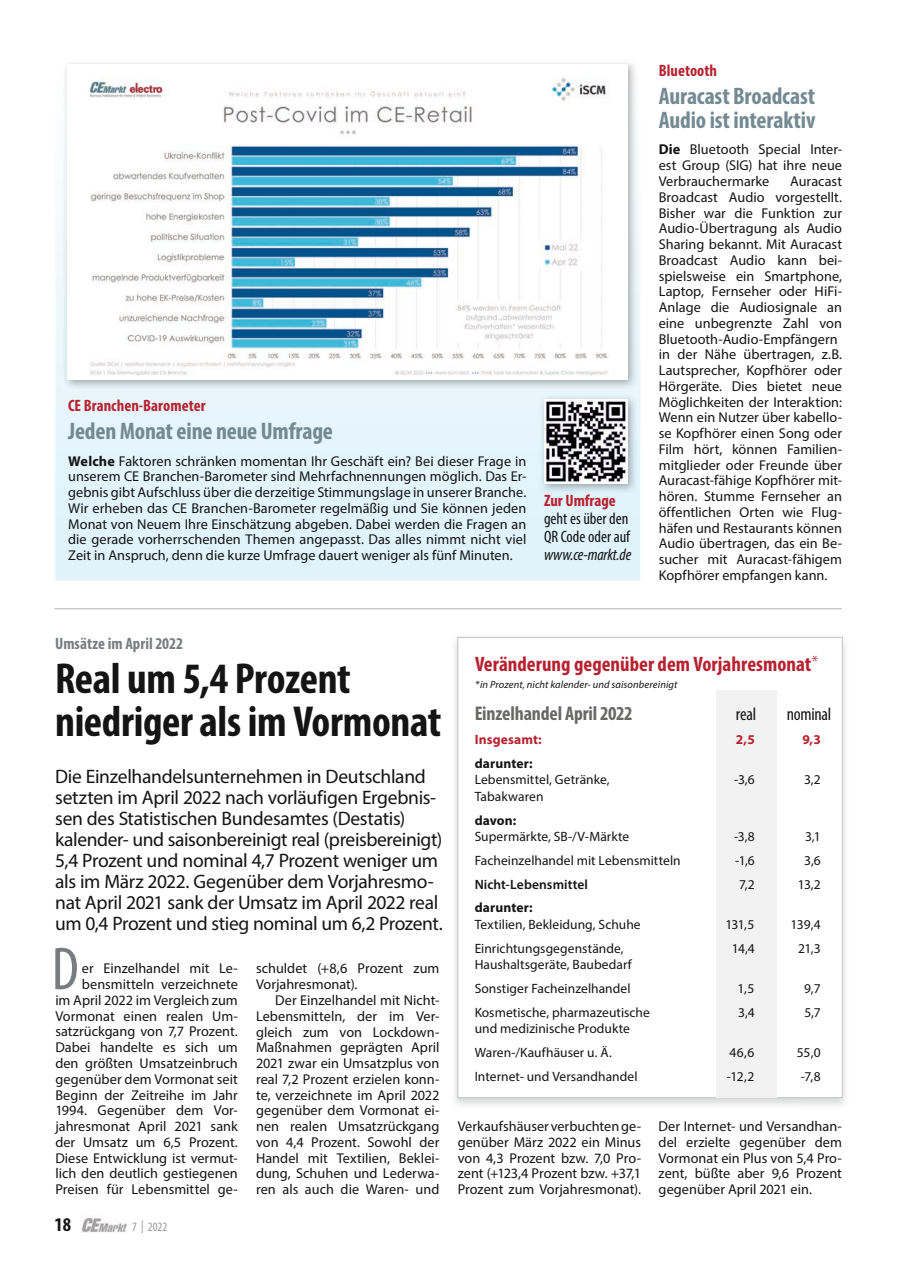
<style>
.page{position:relative;width:897px;height:1267px;background:#fff}
.page>*{position:absolute;margin:0;border:0;box-sizing:border-box;transform-origin:0 0}
.t1{font:condensed 61.05px "Myriad Pro";color:#777d80}
.t2{font:700 condensed 43.5px/43.5px "Myriad Pro";letter-spacing:-.01em;color:#131413}
.t3{font:700 condensed 24px/24px "Myriad Pro";letter-spacing:-.01em;color:#738a92}
.t4{font:700 condensed 21px "Myriad Pro";color:#b62230}
.t5{font:700 condensed 19.8px "Myriad Pro";letter-spacing:-.01em;color:#686867}
.t6{font:19.5px/21px "Myriad Pro";letter-spacing:-.02em;color:#131413}
.t7{font:700 condensed 19.5px "Myriad Pro";color:#131413}
.t8{font:condensed 18px "Myriad Pro";letter-spacing:-.015em;color:#131413}
.t9{font:700 condensed 16.5px "Myriad Pro";color:#b62230}
.t10{font:condensed 16.5px/18px "Myriad Pro";color:#131413}
.t11{font:700 condensed 16.5px "Myriad Pro";color:#777d80}
.t12{font:italic condensed 16.5px "Myriad Pro";letter-spacing:-.01em;color:#131413}
.t13{font:14.25px/15.8px "Myriad Pro";color:#131413;text-align:justify}
.t14{font:13.5px/23.7px "Myriad Pro";letter-spacing:.005em;color:#131413}
.t15{font:700 13.5px "Myriad Pro";letter-spacing:.01em;color:#131413}
.t16{font:600 13.5px "Myriad Pro";letter-spacing:.005em;color:#131413}
.t17{font:700 13.5px "Myriad Pro";letter-spacing:.01em;color:#b62230}
.t18{font:condensed 12.75px "Myriad Pro";color:#999}
.t19{font:italic 10.5px "Myriad Pro";letter-spacing:.01em;color:#131413}
.s1{font-weight:700}
.s2{font-weight:300;font-stretch:normal;font-size:18px}
</style>
<div class="page">
<div style="left:55px;top:166px;width:585px;height:414px;background:#e2f4fb"></div>
<img style="left:81px;top:1218px;width:46px;height:15px">
<img style="left:455px;top:636px;width:390px;height:470px">
<div style="left:458px;top:637px;width:384px;height:460px;background:#fff"></div>
<div style="left:715px;top:690px;width:61px;height:407px;background:#f2f2f2"></div>
<hr style="left:54px;top:608px;width:787px;height:1px;background:#b0b5b8">
<img style="left:62px;top:63px;width:575px;height:326px">
<img style="left:68px;top:64px;width:559px;height:315px">
<img style="left:538px;top:394px;width:100px;height:99px">
<img style="left:544px;top:399px;width:83px;height:84px">
<p class="t9" style="left:68px;top:395px;width:139px">CE Branchen-Barometer</p>
<h3 class="t3" style="left:68px;top:419px;width:266px">Jeden Monat eine neue Umfrage</h3>
<p class="t13" style="left:68px;top:453px;width:459px"><span class="s1">Welche</span> Faktoren schränken momentan Ihr Geschäft ein? Bei dieser Frage in unserem CE Branchen-Barometer sind Mehrfachnennungen möglich. Das Er&shy;gebnis gibt Aufschluss über die derzeitige Stimmungslage in unserer Branche.<br>Wir erheben das CE Branchen-Barometer regelmäßig und Sie können jeden Monat von Neuem Ihre Einschätzung abgeben. Dabei werden die Fragen an die gerade vorherrschenden Themen angepasst. Das alles nimmt nicht viel Zeit in Anspruch, denn die kurze Umfrage dauert weniger als fünf Minuten.</p>
<p class="t9" style="left:544px;top:489px;width:73px">Zur Umfrage</p>
<p class="t10" style="left:544px;top:509px;width:87px">geht es über den<br>QR Code oder auf</p>
<p class="t12" style="left:544px;top:544px;width:89px">www.ce-markt.de</p>
<p class="t9" style="left:658px;top:60px;width:60px">Bluetooth</p>
<h3 class="t3" style="left:658px;top:84px;width:158px">Auracast Broadcast<br>Audio ist interaktiv</h3>
<p class="t13" style="left:658px;top:142px;width:185px"><span class="s1">Die</span> Bluetooth Special Inter&shy;est Group (SIG) hat ihre neue Verbrauchermarke</p>
<p class="t13" style="left:658px;top:173px;width:185px;text-align:left;text-indent:131px">Auracast<br>Broadcast Audio vorgestellt.<br>Bisher war die Funktion zur<br>Audio-Übertragung als Audio<br>Sharing bekannt. Mit Auracast<br>Broadcast Audio kann bei&shy;spielsweise ein Smartphone,<br>Laptop, Fernseher oder HiFi-<br>Anlage die Audiosignale an eine unbegrenzte Zahl von<br>Bluetooth-Audio-Empfängern in der Nähe übertragen, z.B.<br>Lautsprecher, Kopfhörer oder<br>Hörgeräte. Dies bietet neue<br>Möglichkeiten der Interaktion:<br>Wenn ein Nutzer über kabello&shy;se Kopfhörer einen Song oder<br>Film hört, können Familien&shy;mitglieder oder Freunde über<br>Auracast-fähige Kopfhörer mit&shy;hören. Stumme Fernseher an öffentlichen Orten wie Flug&shy;häfen und Restaurants können<br>Audio übertragen, das ein Be&shy;sucher mit Auracast-fähigem<br>Kopfhörer empfangen kann.</p>
<p class="t11" style="left:55px;top:633px;width:129px">Umsätze im April 2022</p>
<h2 class="t2" style="left:55px;top:655px;width:387px">Real um 5,4 Prozent niedriger als im Vormonat</h2>
<p class="t6" style="left:55px;top:765px;width:389px">Die Einzelhandelsunternehmen in Deutschland setzten im April 2022 nach vorläufigen Ergebnis&shy;sen des Statistischen Bundesamtes (Destatis) kalender- und saisonbereinigt real (preisbereinigt)<br>5,4 Prozent und nominal 4,7 Prozent weniger um als im März 2022. Gegenüber dem Vorjahresmo&shy;nat April 2021 sank der Umsatz im April 2022 real um 0,4 Prozent und stieg nominal um 6,2 Prozent.</p>
<h1 class="t1" style="left:52px;top:932px;width:29px">D</h1>
<p class="t13" style="left:55px;top:960px;width:184px;text-align:right">er Einzelhandel mit Le&shy;bensmitteln verzeichnete<br>im April 2022 im Vergleich zum<br>Vormonat einen realen Um&shy;satzrückgang von 7,7 Prozent.<br>Dabei handelte es sich um den größten Umsatzeinbruch gegenüber dem Vormonat seit<br>Beginn der Zeitreihe im Jahr<br>1994. Gegenüber dem Vor&shy;jahresmonat April 2021 sank der Umsatz um 6,5 Prozent.<br>Diese Entwicklung ist vermut&shy;lich den deutlich gestiegenen<br>Preisen für Lebensmittel ge-</p>
<p class="t13" style="left:256px;top:960px;width:185px">schuldet (+8,6 Prozent zum<br>Vorjahresmonat).</p>
<p class="t13" style="left:256px;top:992px;width:185px;text-indent:19px">Der Einzelhandel mit Nicht-Lebensmitteln, der im Ver&shy;gleich zum von Lockdown-Maßnahmen geprägten April 2021 zwar ein Umsatzplus von real 7,2 Prozent erzielen konn&shy;te, verzeichnete im April 2022 gegenüber dem Vormonat ei&shy;nen realen Umsatzrückgang von 4,4 Prozent. Sowohl der Handel mit Textilien, Beklei&shy;dung, Schuhen und Lederwa&shy;ren als auch die Waren- und</p>
<h3 class="t7" style="left:54px;top:1212px;width:18px">18</h3>
<p class="t18" style="left:132px;top:1219px;width:37px">7 | 2022</p>
<h3 class="t4" style="left:475px;top:651px;width:345px">Veränderung gegenüber dem Vorjahresmonat<span class="s2">*</span></h3>
<p class="t19" style="left:475px;top:678px;width:204px">*in Prozent, nicht kalender- und saisonbereinigt</p>
<h3 class="t5" style="left:474px;top:701px;width:159px">Einzelhandel April 2022</h3>
<p class="t8" style="left:735px;top:703px;width:22px">real</p>
<p class="t8" style="left:786px;top:703px;width:46px">nominal</p>
<p class="t17" style="left:474px;top:730px;width:68px">Insgesamt:</p>
<p class="t17" style="left:735px;top:730px;width:21px">2,5</p>
<p class="t17" style="left:802px;top:730px;width:20px">9,3</p>
<p class="t15" style="left:474px;top:754px;width:59px">darunter:</p>
<p class="t14" style="left:474px;top:767px;width:136px">Lebensmittel, Getränke,</p>
<p class="t14" style="left:734px;top:767px;width:22px">-3,6</p>
<p class="t14" style="left:804px;top:767px;width:18px">3,2</p>
<p class="t14" style="left:474px;top:784px;width:70px">Tabakwaren</p>
<p class="t15" style="left:474px;top:811px;width:43px">davon:</p>
<p class="t14" style="left:474px;top:824px;width:156px">Supermärkte, SB-/V-Märkte</p>
<p class="t14" style="left:734px;top:824px;width:22px">-3,8</p>
<p class="t14" style="left:805px;top:824px;width:17px">3,1</p>
<p class="t14" style="left:474px;top:848px;width:207px">Facheinzelhandel mit Lebensmitteln</p>
<p class="t14" style="left:735px;top:848px;width:21px">-1,6</p>
<p class="t14" style="left:804px;top:848px;width:18px">3,6</p>
<p class="t16" style="left:474px;top:875px;width:115px">Nicht-Lebensmittel</p>
<p class="t14" style="left:739px;top:871px;width:17px">7,2</p>
<p class="t14" style="left:797px;top:871px;width:24px">13,2</p>
<p class="t15" style="left:474px;top:898px;width:59px">darunter:</p>
<p class="t14" style="left:474px;top:912px;width:167px">Textilien, Bekleidung, Schuhe</p>
<p class="t14" style="left:725px;top:912px;width:30px">131,5</p>
<p class="t14" style="left:790px;top:912px;width:32px">139,4</p>
<p class="t14" style="left:474px;top:935px;width:150px">Einrichtungsgegenstände,</p>
<p class="t14" style="left:731px;top:935px;width:24px">14,4</p>
<p class="t14" style="left:798px;top:935px;width:24px">21,3</p>
<p class="t14" style="left:474px;top:952px;width:159px">Haushaltsgeräte, Baubedarf<br>Sonstiger Facheinzelhandel</p>
<p class="t14" style="left:737px;top:976px;width:18px">1,5</p>
<p class="t14" style="left:803px;top:976px;width:18px">9,7</p>
<p class="t14" style="left:474px;top:999px;width:177px">Kosmetische, pharmazeutische</p>
<p class="t14" style="left:738px;top:999px;width:18px">3,4</p>
<p class="t14" style="left:804px;top:999px;width:18px">5,7</p>
<p class="t14" style="left:474px;top:1016px;width:157px">und medizinische Produkte<br>Waren-/Kaufhäuser u. Ä.</p>
<p class="t14" style="left:729px;top:1040px;width:27px">46,6</p>
<p class="t14" style="left:796px;top:1040px;width:26px">55,0</p>
<p class="t14" style="left:474px;top:1063px;width:164px">Internet- und Versandhandel</p>
<p class="t14" style="left:726px;top:1063px;width:29px">-12,2</p>
<p class="t14" style="left:800px;top:1063px;width:22px">-7,8</p>
<p class="t13" style="left:457px;top:1118px;width:185px">Verkaufshäuser verbuchten ge&shy;genüber März 2022 ein Minus von 4,3 Prozent bzw. 7,0 Pro&shy;zent (+123,4 Prozent bzw. +37,1<br>Prozent zum Vorjahresmonat).</p>
<p class="t13" style="left:658px;top:1118px;width:185px">Der Internet- und Versandhan&shy;del erzielte gegenüber dem Vormonat ein Plus von 5,4 Pro&shy;zent, büßte aber 9,6 Prozent gegenüber April 2021 ein.</p>
</div>
